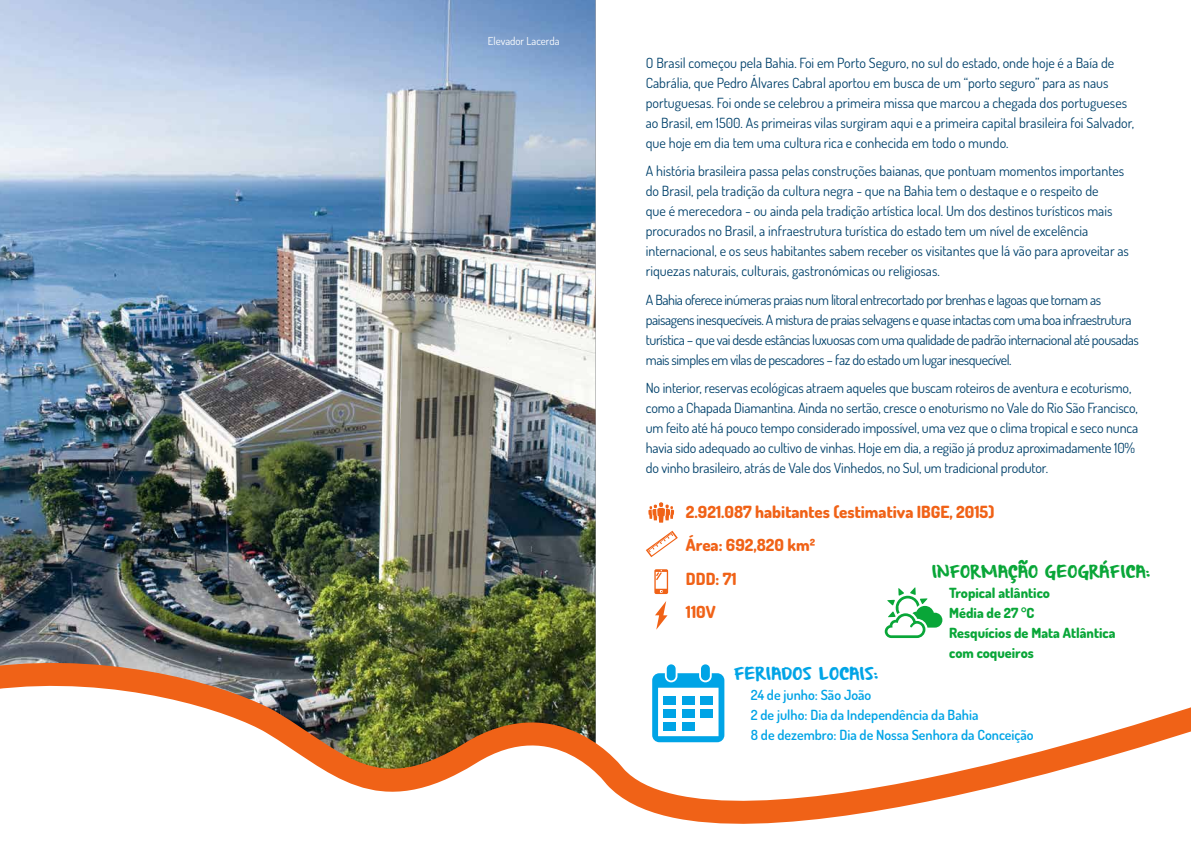
<style>
.page{position:relative;width:1191px;height:842px;background:#fff}
.page>*{position:absolute;margin:0;border:0;box-sizing:border-box;transform-origin:0 0}
.t1{font:800 16.8px/33.5px "Dosis";color:#f06217}
.t2{font:14px/20px "Dosis";letter-spacing:-.01em;color:#00416b}
.t3{font:14px/20px "Dosis";letter-spacing:-.03em;color:#00416b}
.t4{font:600 14px/20px "Dosis";color:#00a4e6}
.t5{font:800 14px/20px "Dosis";color:#09a638}
.t6{font:14px "From Where You Are";color:#09a638}
.t7{font:14px "From Where You Are";letter-spacing:.015em;color:#00a4e6}
.t8{font:11px "Dosis";color:#fff}
</style>
<div class="page">
<img style="left:0;top:0;width:595px;height:658px">
<svg style="left:648px;top:502px;width:26px;height:21px"></svg>
<svg style="left:654px;top:569px;width:14px;height:25px"></svg>
<svg style="left:655px;top:601px;width:12px;height:29px"></svg>
<svg style="left:646px;top:531px;width:32px;height:26px"></svg>
<svg style="left:884px;top:587px;width:58px;height:51px"></svg>
<svg style="left:0;top:658px;width:1191px;height:166px"></svg>
<p class="t8" style="left:488px;top:34px;width:73px">Elevador Lacerda</p>
<p class="t2" style="left:646px;top:52px;width:490px">O Brasil começou pela Bahia. Foi em Porto Seguro, no sul do estado, onde hoje é a Baía de Cabrália, que Pedro Álvares Cabral aportou em busca de um “porto seguro” para as naus portuguesas. Foi onde se celebrou a primeira missa que marcou a chegada dos portugueses ao Brasil, em 1500. As primeiras vilas surgiram aqui e a primeira capital brasileira foi Salvador, que hoje em dia tem uma cultura rica e conhecida em todo o mundo.</p>
<p class="t2" style="left:646px;top:161px;width:485px">A história brasileira passa pelas construções baianas, que pontuam momentos importantes do Brasil, pela tradição da cultura negra - que na Bahia tem o destaque e o respeito de<br>que é merecedora - ou ainda pela tradição artística local. Um dos destinos turísticos mais procurados no Brasil, a infraestrutura turística do estado tem um nível de excelência internacional, e os seus habitantes sabem receber os visitantes que lá vão para aproveitar as riquezas naturais, culturais, gastronómicas ou religiosas.</p>
<p class="t3" style="left:646px;top:289px;width:494px">A Bahia oferece inúmeras praias num litoral entrecortado por brenhas e lagoas que tornam as paisagens inesquecíveis. A mistura de praias selvagens e quase intactas com uma boa infraestrutura turística – que vai desde estâncias luxuosas com uma qualidade de padrão internacional até pousadas mais simples em vilas de pescadores – faz do estado um lugar inesquecível.</p>
<p class="t2" style="left:646px;top:378px;width:494px">No interior, reservas ecológicas atraem aqueles que buscam roteiros de aventura e ecoturismo, como a Chapada Diamantina. Ainda no sertão, cresce o enoturismo no Vale do Rio São Francisco, um feito até há pouco tempo considerado impossível, uma vez que o clima tropical e seco nunca havia sido adequado ao cultivo de vinhas. Hoje em dia, a região já produz aproximadamente 10% do vinho brasileiro, atrás de Vale dos Vinhedos, no Sul, um tradicional produtor.</p>
<p class="t1" style="left:686px;top:495px;width:310px">2.921.087 habitantes (estimativa IBGE, 2015)<br>Área: 692,820 km²<br>DDD: 71<br>110V</p>
<p class="t6" style="left:932px;top:565px;width:219px">INFORMAÇÃO GEOGRÁFICA:</p>
<p class="t5" style="left:949px;top:582px;width:168px">Tropical atlântico<br>Média de 27 °C<br>Resquícios de Mata Atlântica com coqueiros</p>
<p class="t7" style="left:734px;top:667px;width:146px">FERIADOS LOCAIS:</p>
<p class="t4" style="left:751px;top:684px;width:284px">24 de junho: São João<br>2 de julho: Dia da Independência da Bahia<br>8 de dezembro: Dia de Nossa Senhora da Conceição</p>
</div>
